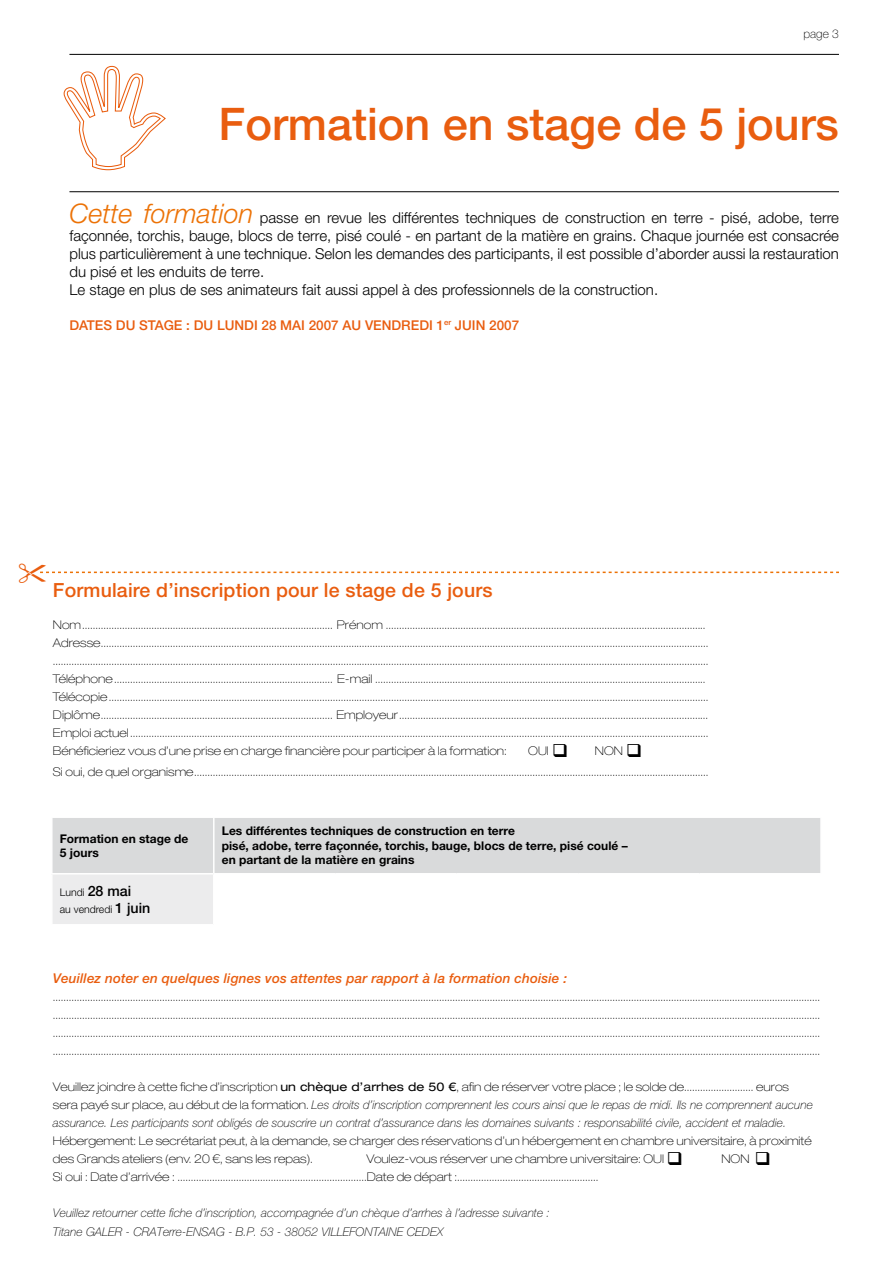
<style>
.page{position:relative;width:893px;height:1263px;background:#fff}
.page>*{position:absolute;margin:0;border:0;box-sizing:border-box;transform-origin:0 0}
.t1{font:500 45px "Helvetica Neue LT Pro";color:#e95d0f}
.t2{font:500 19.5px "Helvetica Neue LT Pro";letter-spacing:.01em;color:#e95d0f}
.t3{font:300 15px/18px "Helvetica Neue LT Pro";color:#000}
.t4{font:italic 500 13.5px "Helvetica Neue LT Pro";letter-spacing:.01em;color:#e95d0f}
.t5{font:500 13.5px "Helvetica Neue LT Pro";color:#e95d0f}
.t6{font:100 expanded 12px/18px "Helvetica Neue LT Pro";color:#000}
.t7{font:italic 100 12px/18px "Helvetica Neue LT Pro";color:#000}
.t8{font:700 12px/14.4px "Helvetica Neue LT Pro";color:#000}
.t9{font:100 12px "Helvetica Neue LT Pro";color:#000}
.t10{font:300 10.5px/17.1px "Helvetica Neue LT Pro";color:#000}
.s1{font-style:italic;font-size:27px;color:#ec7206}
.s2{font-weight:500;font-size:14.25px}
.s3{font-style:normal;font-stretch:expanded}
.s4{font-weight:400;font-style:normal;font-stretch:expanded}
</style>
<div class="page">
<hr style="left:69px;top:191px;width:770px;height:1px;background:#000">
<hr style="left:69px;top:54px;width:770px;height:1px;background:#000">
<svg style="left:63px;top:65px;width:103px;height:106px"></svg>
<svg style="left:53px;top:818px;width:767px;height:106px"></svg>
<hr style="left:213px;top:818px;width:2px;height:55px;background:#fff">
<hr style="left:51px;top:873px;width:163px;height:1px;background:#fff">
<hr style="left:214px;top:873px;width:121px;height:1px;background:#fff">
<hr style="left:213px;top:874px;width:2px;height:50px;background:#fff">
<hr style="left:335px;top:873px;width:122px;height:1px;background:#fff">
<hr style="left:334px;top:874px;width:2px;height:50px;background:#fff">
<hr style="left:457px;top:873px;width:121px;height:1px;background:#fff">
<hr style="left:456px;top:874px;width:1px;height:50px;background:#fff">
<hr style="left:578px;top:873px;width:122px;height:1px;background:#fff">
<hr style="left:577px;top:874px;width:2px;height:50px;background:#fff">
<hr style="left:700px;top:873px;width:122px;height:1px;background:#fff">
<hr style="left:699px;top:874px;width:1px;height:50px;background:#fff">
<svg style="left:40px;top:571px;width:799px;height:3px"></svg>
<p class="t9" style="left:804px;top:27px;width:27px">page</p>
<h1 class="t1" style="left:219px;top:97px;width:622px">Formation en stage de 5 jours</h1>
<p class="t3" style="left:69px;top:209px;width:771px"><span class="s1">Cette formation</span> passe en revue les différentes techniques de construction en terre - pisé, adobe, terre façonnée, torchis, bauge, blocs de terre, pisé coulé - en partant de la matière en grains. Chaque journée est consacrée plus particulièrement à une technique. Selon les demandes des participants, il est possible d’aborder aussi la restauration du pisé et les enduits de terre.<br>Le stage en plus de ses animateurs fait aussi appel à des professionnels de la construction.</p>
<p class="t5" style="left:69px;top:317px;width:451px">Dates du stage : du lundi 28 mai 2007 au vendredi 1<sup>er</sup> j uin 2007</p>
<h2 class="t2" style="left:53px;top:579px;width:441px">Formulaire d’inscription pour le stage de 5 jours</h2>
<p class="t6" style="left:53px;top:616px;width:657px">Nom............................................................................................... Prénom .........................................................................................................................<br>Adresse..................................................................................................................................................................................................................................... ......................................................................................................................................................................................................................................................<br>Téléphone................................................................................... E-mail .............................................................................................................................<br>Télécopie..................................................................................................................................................................................................................................<br>Diplôme........................................................................................ Employeur.....................................................................................................................<br>Emploi actuel..........................................................................................................................................................................................................................<br>Bénéficieriez vous d’une prise en charge financière pour participer à la formation:</p>
<p class="t6" style="left:53px;top:740px;width:657px;line-height:21px;text-indent:542px">NON ❑<br>Si oui, de quel organisme..................................................................................................................................................................................................</p>
<p class="t6" style="left:528px;top:742px;width:42px">OUI ❑</p>
<p class="t8" style="left:60px;top:831px;width:130px">Formation en stage de<br>5 jours</p>
<p class="t8" style="left:222px;top:824px;width:407px">Les différentes techniques de construction en terre<br>pisé, adobe, terre façonnée, torchis, bauge, blocs de terre, pisé coulé – en partant de la matière en grains</p>
<p class="t10" style="left:60px;top:883px;width:92px">Lundi <span class="s2">28 mai<br></span>au vendredi <span class="s2">1 juin</span></p>
<p class="t4" style="left:53px;top:971px;width:516px">Veuillez noter en quelques lignes vos attentes par rapport à la formation choisie :</p>
<p class="t6" style="left:53px;top:988px;width:769px;text-align:justify">................................................................................................................................................................................................................................................................................................ ................................................................................................................................................................................................................................................................................................ ................................................................................................................................................................................................................................................................................................ ................................................................................................................................................................................................................................................................................................</p>
<p class="t7" style="left:53px;top:1078px;width:761px"><span class="s3">Veuillez joindre à cette fiche d’inscription</span> <span class="s4">un chèque d’arrhes de 50 €</span><span class="s3">, afin de réserver votre place ; le solde de.......................... euros sera payé sur place, au début de la formation.</span> Les droits d’inscription comprennent les cours ainsi que le repas de midi. Ils ne comprennent aucune assurance. Les participants sont obligés de souscrire un contrat d’assurance dans les domaines suivants : responsabilité civile, accident et maladie.</p>
<p class="t6" style="left:53px;top:1132px;width:760px">Hébergement: Le secrétariat peut, à la demande, se charger des réservations d’un hébergement en chambre universitaire, à proximité des Grands ateliers (env. 20 €, sans les repas).</p>
<p class="t6" style="left:366px;top:1150px;width:318px">Voulez-vous réserver une chambre universitaire: OUI ❑</p>
<p class="t6" style="left:721px;top:1150px;width:51px">NON ❑</p>
<p class="t6" style="left:53px;top:1168px;width:547px">Si oui : Date d’arrivée : .......................................................................Date de départ :.....................................................</p>
<p class="t7" style="left:53px;top:1204px;width:498px">Veuillez retourner cette fiche d’inscription, accompagnée d’un chèque d’arrhes à l’adresse suivante :<br>Titane GALER - CRATerre-ENSAG - B.P. 53 - 38052 VILLEFONTAINE CEDEX</p>
</div>
